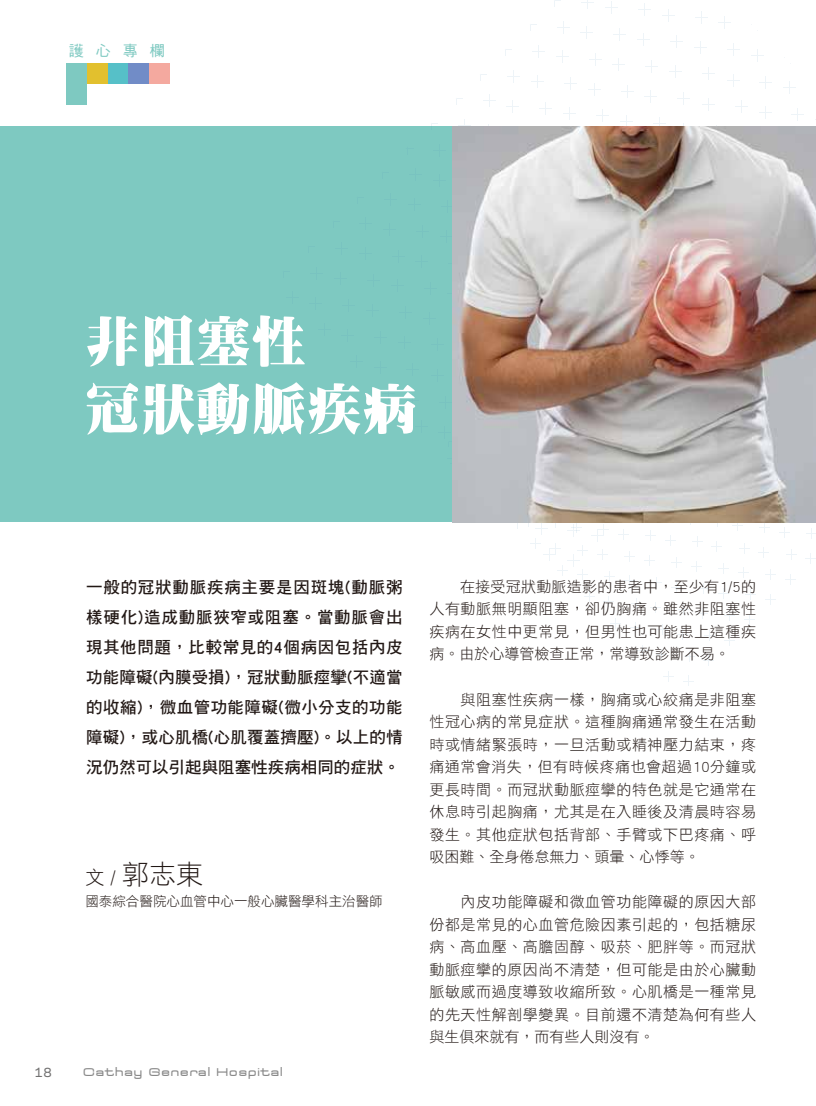
<style>
.page{position:relative;width:816px;height:1106px;background:#fff}
.page>*{position:absolute;margin:0;border:0;box-sizing:border-box;transform-origin:0 0}
.t1{font:900 54px/67.5px "AR Ming B5";letter-spacing:.025em;color:#fff}
.t2{font:27.3px "DF Hei Std W3";color:#221815}
.t3{font:16.5px/30px "DF Hei Std W7";letter-spacing:.01em;color:#221815;text-align:justify}
.t4{font:15px/22.5px "DF Hei Std W3";letter-spacing:.04em;color:#221815;text-align:justify}
.t5{font:15px "DF Hei Std W5";color:#7ec9c1}
.t6{font:13.65px "DF Hei Std W3";color:#221815}
.t7{font:13.5px "Televisio";letter-spacing:.025em;color:#898989}
.t8{font:500 12px "Polaris";color:#727171}
.s1{font-size:19.05px}
</style>
<div class="page">
<div style="left:0;top:126px;width:815px;height:396px;background:#7ec9c1"></div>
<svg style="left:431px;top:0;width:385px;height:686px"></svg>
<div style="left:66px;top:63px;width:21px;height:21px;background:#7ec9c1"></div>
<div style="left:66px;top:84px;width:21px;height:21px;background:#7ec9c1"></div>
<div style="left:87px;top:63px;width:21px;height:21px;background:#e2c02e"></div>
<div style="left:108px;top:63px;width:20px;height:21px;background:#56c0c8"></div>
<div style="left:128px;top:63px;width:21px;height:21px;background:#718cc7"></div>
<div style="left:149px;top:63px;width:21px;height:21px;background:#f4a99f"></div>
<img style="left:452px;top:126px;width:363px;height:396px">
<p class="t5" style="left:69px;top:42px;width:97px">護心專欄</p>
<h1 class="t1" style="left:86px;top:307px;width:332px">非阻塞性<br>冠狀動脈疾病</h1>
<p class="t8" style="left:35px;top:1063px;width:19px">18</p>
<p class="t3" style="left:86px;top:572px;width:318px">一般的冠狀動脈疾病主要是因斑塊(動脈粥樣硬化)造成動脈狹窄或阻塞。當動脈會出現其他問題，比較常見的4個病因包括內皮功能障礙(內膜受損)，冠狀動脈痙攣(不適當的收縮)，微血管功能障礙(微小分支的功能障礙)，或心肌橋(心肌覆蓋擠壓)。以上的情況仍然可以引起與阻塞性疾病相同的症狀。</p>
<h2 class="t2" style="left:85px;top:859px;width:119px"><span class="s1">文 /</span> 郭志東</h2>
<p class="t6" style="left:85px;top:893px;width:298px">國泰綜合醫院心血管中心一般心臟醫學科主治醫師</p>
<p class="t7" style="left:83px;top:1064px;width:201px">Cathay General Hospital</p>
<p class="t4" style="left:429px;top:575px;width:328px">　　在接受冠狀動脈造影的患者中，至少有1/5的人有動脈無明顯阻塞，卻仍胸痛。雖然非阻塞性疾病在女性中更常見，但男性也可能患上這種疾病。由於心導管檢查正常，常導致診斷不易。</p>
<p class="t4" style="left:429px;top:687px;width:328px">　　與阻塞性疾病一樣，胸痛或心絞痛是非阻塞性冠心病的常見症狀。這種胸痛通常發生在活動時或情緒緊張時，一旦活動或精神壓力結束，疼痛通常會消失，但有時候疼痛也會超過10分鐘或更長時間。而冠狀動脈痙攣的特色就是它通常在休息時引起胸痛，尤其是在入睡後及清晨時容易發生。其他症狀包括背部、手臂或下巴疼痛、呼吸困難、全身倦怠無力、頭暈、心悸等。</p>
<p class="t4" style="left:429px;top:890px;width:328px">　　內皮功能障礙和微血管功能障礙的原因大部份都是常見的心血管危險因素引起的，包括糖尿病、高血壓、高膽固醇、吸菸、肥胖等。而冠狀動脈痙攣的原因尚不清楚，但可能是由於心臟動脈敏感而過度導致收縮所致。心肌橋是一種常見的先天性解剖學變異。目前還不清楚為何有些人與生俱來就有，而有些人則沒有。</p>
</div>
